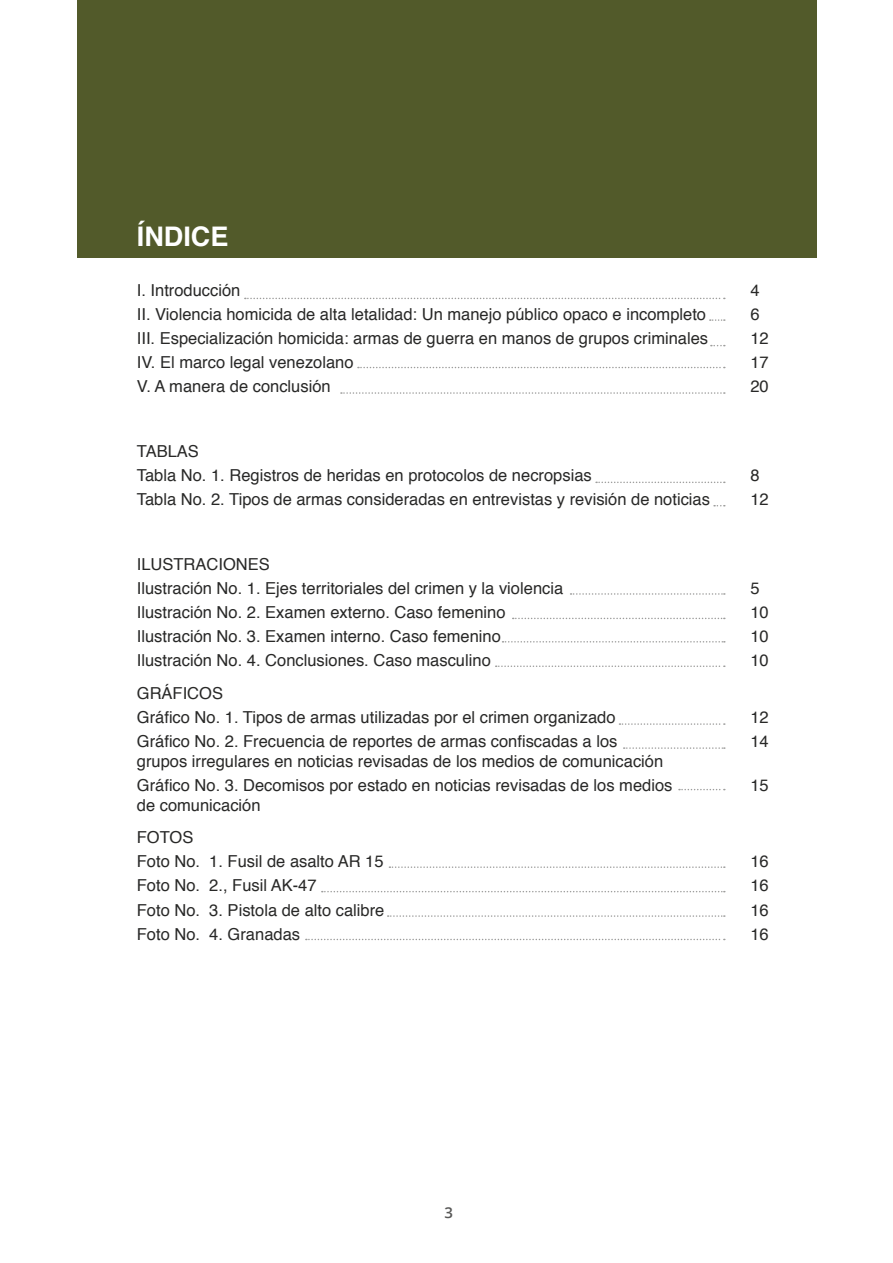
<style>
.page{position:relative;width:893px;height:1263px;background:#fff}
.page>*{position:absolute;margin:0;border:0;box-sizing:border-box;transform-origin:0 0}
.t1{font:700 27px "Helvetica";color:#fff}
.t2{font:16.5px/24px "Helvetica";color:#282827}
.t3{font:600 15px "Open Sans";color:#575756}
</style>
<div class="page">
<div style="left:77px;top:0;width:739px;height:257px;background:#525a2a"></div>
<svg style="left:245px;top:298px;width:480px;height:1px"></svg>
<svg style="left:710px;top:319px;width:15px;height:2px"></svg>
<svg style="left:358px;top:367px;width:367px;height:1px"></svg>
<svg style="left:341px;top:392px;width:384px;height:2px"></svg>
<svg style="left:596px;top:482px;width:129px;height:1px"></svg>
<svg style="left:513px;top:618px;width:212px;height:1px"></svg>
<svg style="left:571px;top:593px;width:154px;height:2px"></svg>
<svg style="left:502px;top:641px;width:223px;height:1px"></svg>
<svg style="left:496px;top:665px;width:229px;height:2px"></svg>
<svg style="left:619px;top:723px;width:106px;height:2px"></svg>
<svg style="left:624px;top:747px;width:101px;height:2px"></svg>
<svg style="left:679px;top:789px;width:46px;height:1px"></svg>
<svg style="left:389px;top:866px;width:336px;height:2px"></svg>
<svg style="left:322px;top:891px;width:403px;height:1px"></svg>
<svg style="left:388px;top:915px;width:337px;height:2px"></svg>
<svg style="left:306px;top:939px;width:419px;height:1px"></svg>
<h1 class="t1" style="left:137px;top:215px;width:93px">ÍNDICE</h1>
<p class="t2" style="left:137px;top:278px;width:105px">I. Introducción</p>
<p class="t2" style="left:750px;top:278px;width:11px">4</p>
<p class="t2" style="left:137px;top:302px;width:571px">II. Violencia homicida de alta letalidad: Un manejo público opaco e incompleto</p>
<p class="t2" style="left:750px;top:302px;width:11px">6</p>
<p class="t2" style="left:137px;top:326px;width:573px">III. Especialización homicida: armas de guerra en manos de grupos criminales</p>
<p class="t2" style="left:750px;top:326px;width:20px">12</p>
<p class="t2" style="left:137px;top:350px;width:218px">IV. El marco legal venezolano</p>
<p class="t2" style="left:750px;top:350px;width:20px">17</p>
<p class="t2" style="left:137px;top:375px;width:195px">V. A manera de conclusión</p>
<p class="t2" style="left:750px;top:375px;width:20px">20</p>
<p class="t2" style="left:137px;top:440px;width:456px">TABLAS<br>Tabla No. 1. Registros de heridas en protocolos de necropsias</p>
<p class="t2" style="left:750px;top:464px;width:11px">8</p>
<p class="t2" style="left:137px;top:488px;width:575px">Tabla No. 2. Tipos de armas consideradas en entrevistas y revisión de noticias</p>
<p class="t2" style="left:750px;top:488px;width:20px">12</p>
<p class="t2" style="left:137px;top:553px;width:428px">ILUSTRACIONES<br>Ilustración No. 1. Ejes territoriales del crimen y la violencia</p>
<p class="t2" style="left:750px;top:577px;width:11px">5</p>
<p class="t2" style="left:137px;top:601px;width:370px">Ilustración No. 2. Examen externo. Caso femenino</p>
<p class="t2" style="left:750px;top:601px;width:20px">10</p>
<p class="t2" style="left:137px;top:625px;width:366px">Ilustración No. 3. Examen interno. Caso femenino</p>
<p class="t2" style="left:750px;top:625px;width:20px">10</p>
<p class="t2" style="left:137px;top:649px;width:355px">Ilustración No. 4. Conclusiones. Caso masculino</p>
<p class="t2" style="left:750px;top:649px;width:20px">10</p>
<p class="t2" style="left:137px;top:682px;width:480px">GRÁFICOS<br>Gráfico No. 1. Tipos de armas utilizadas por el crimen organizado</p>
<p class="t2" style="left:750px;top:706px;width:20px">12</p>
<p class="t2" style="left:137px;top:730px;width:482px">Gráfico No. 2. Frecuencia de reportes de armas confiscadas a los</p>
<p class="t2" style="left:750px;top:730px;width:20px">14</p>
<p class="t2" style="left:137px;top:750px;width:537px">grupos irregulares en noticias revisadas de los medios de comunicación<br>Gráfico No. 3. Decomisos por estado en noticias revisadas de los medios</p>
<p class="t2" style="left:750px;top:774px;width:20px">15</p>
<p class="t2" style="left:137px;top:789px;width:125px;line-height:32.5px">de comunicación<br>FOTOS</p>
<p class="t2" style="left:137px;top:850px;width:248px">Foto No. 1. Fusil de asalto AR 15</p>
<p class="t2" style="left:750px;top:850px;width:20px">16</p>
<p class="t2" style="left:137px;top:874px;width:181px">Foto No. 2., Fusil AK-47</p>
<p class="t2" style="left:750px;top:874px;width:20px">16</p>
<p class="t2" style="left:137px;top:898px;width:249px">Foto No. 3. Pistola de alto calibre</p>
<p class="t2" style="left:750px;top:898px;width:20px">16</p>
<p class="t2" style="left:137px;top:922px;width:165px">Foto No. 4. Granadas</p>
<p class="t2" style="left:750px;top:922px;width:20px">16</p>
<p class="t3" style="left:444px;top:1202px;width:10px">3</p>
</div>
